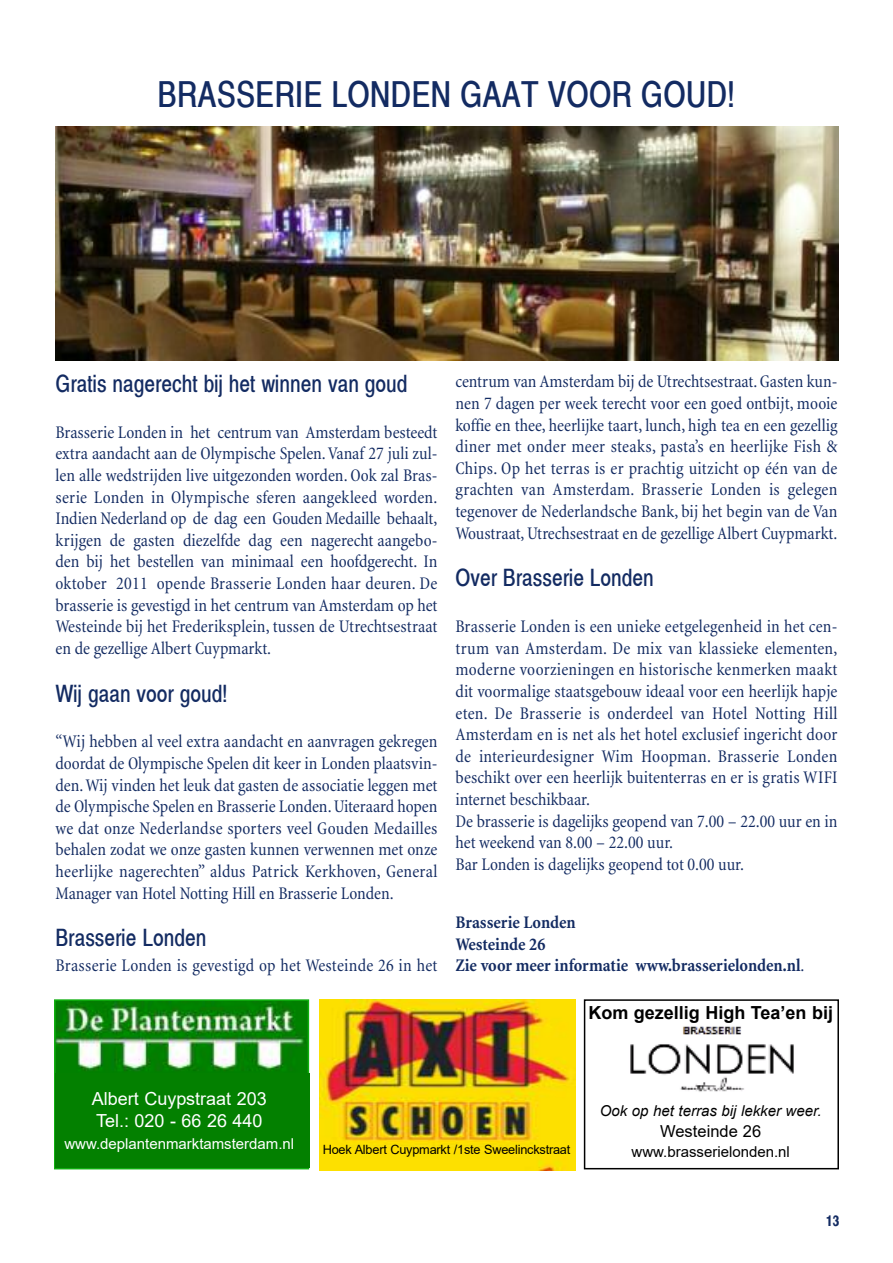
<style>
.page{position:relative;width:893px;height:1263px;background:#fff}
.page>*{position:absolute;margin:0;border:0;box-sizing:border-box;transform-origin:0 0}
.t1{font:36px "Xerox Sans Serif Narrow FC";color:#132b62}
.t2{font:24px "Xerox Sans Serif Narrow FC";color:#132b62}
.t3{font:condensed 18px/21.6px "Minion";letter-spacing:.005em;color:#132b62;text-align:justify}
.t4{font:700 condensed 18px/21.6px "Minion";letter-spacing:-.005em;color:#132b62}
.t5{font:18px/21.6px "Arial";color:#fff}
.t6{font:700 18px "Arial";color:#000}
.t7{font:16.5px "Arial";color:#000}
.t8{font:15px "Arial";color:#fff}
.t9{font:italic 15px "Arial";color:#000}
.t10{font:15px "Arial";color:#000}
.t11{font:700 15px "Xerox Sans Serif Narrow FC";color:#132b62}
.t12{font:12.75px "Arial";letter-spacing:-.015em;color:#000}
.s1{font-weight:400}
</style>
<div class="page">
<img style="left:57px;top:1002px;width:249px;height:164px">
<div style="left:54px;top:999px;width:255px;height:170px;border:2px solid #10af10"></div>
<div style="left:584px;top:999px;width:255px;height:170px;border:2px solid #000"></div>
<img style="left:630px;top:1026px;width:164px;height:66px">
<img style="left:55px;top:126px;width:784px;height:235px">
<img style="left:320px;top:1000px;width:255px;height:170px">
<h1 class="t1" style="left:158px;top:81px;width:579px">BRASSERIE LONDEN GAAT VOOR GOUD!</h1>
<h2 class="t2" style="left:55px;top:375px;width:354px">Gratis nagerecht bij het winnen van goud</h2>
<p class="t3" style="left:55px;top:423px;width:383px">Brasserie Londen in het centrum van Amsterdam besteedt extra aandacht aan de Olympische Spelen.Vanaf 27 juli zul&shy;len alle wedstrijden live uitgezonden worden. Ook zal Bras&shy;serie Londen in Olympische sferen aangekleed worden.<br>Indien Nederland op de dag een Gouden Medaille behaalt, krijgen de gasten diezelfde dag een nagerecht aangebo&shy;den bij het bestellen van minimaal een hoofdgerecht. In oktober 2011 opende Brasserie Londen haar deuren. De brasserie is gevestigd in het centrum van Amsterdam op het Westeinde bij het Frederiksplein, tussen de Utrechtsestraat en de gezellige Albert Cuypmarkt.</p>
<h2 class="t2" style="left:55px;top:684px;width:174px">Wij gaan voor goud!</h2>
<p class="t3" style="left:55px;top:732px;width:383px">“Wij hebben al veel extra aandacht en aanvragen gekregen doordat de Olympische Spelen dit keer in Londen plaatsvin&shy;den.Wij vinden het leuk dat gasten de associatie leggen met de Olympische Spelen en Brasserie Londen.Uiteraard hopen we dat onze Nederlandse sporters veel Gouden Medailles behalen zodat we onze gasten kunnen verwennen met onze heerlijke nagerechten” aldus Patrick Kerkhoven, General Manager van Hotel Notting Hill en Brasserie Londen.</p>
<h2 class="t2" style="left:55px;top:929px;width:152px">Brasserie Londen</h2>
<p class="t3" style="left:55px;top:956px;width:383px">Brasserie Londen is gevestigd op het Westeinde 26 in het</p>
<p class="t3" style="left:455px;top:372px;width:383px">centrum van Amsterdam bij de Utrechtsestraat.Gasten kun&shy;nen 7 dagen per week terecht voor een goed ontbijt, mooie koffie en thee, heerlijke taart, lunch, high tea en een gezellig diner met onder meer steaks, pasta’s en heerlijke Fish &amp; Chips. Op het terras is er prachtig uitzicht op één van de grachten van Amsterdam. Brasserie Londen is gelegen tegenover de Nederlandsche Bank, bij het begin van de Van Woustraat,Utrechsestraat en de gezellige Albert Cuypmarkt.</p>
<h2 class="t2" style="left:455px;top:569px;width:200px">Over Brasserie Londen</h2>
<p class="t3" style="left:455px;top:617px;width:383px;text-align:left">Brasserie Londen is een unieke eetgelegenheid in het cen&shy;trum van Amsterdam. De mix van klassieke elementen, moderne voorzieningen en historische kenmerken maakt dit voormalige staatsgebouw ideaal voor een heerlijk hapje eten. De Brasserie is onderdeel van Hotel Notting Hill Amsterdam en is net als het hotel exclusief ingericht door de interieurdesigner Wim Hoopman. Brasserie Londen beschikt over een heerlijk buitenterras en er is gratis WIFI internet beschikbaar.<br>De brasserie is dagelijks geopend van 7.00 – 22.00 uur en in het weekend van 8.00 – 22.00 uur.<br>Bar Londen is dagelijks geopend tot 0.00 uur.</p>
<p class="t4" style="left:455px;top:913px;width:351px">Brasserie Londen<br>Westeinde 26<br>Zie voor meer informatie www.brasserielonden.nl<span class="s1">.</span></p>
<p class="t6" style="left:588px;top:1002px;width:247px">Kom gezellig High tea’en bij</p>
<p class="t5" style="left:92px;top:1088px;width:176px">Albert Cuypstraat 203<br>Tel.: 020 - 66 26 440</p>
<p class="t8" style="left:64px;top:1135px;width:231px">www.deplantenmarktamsterdam.nl</p>
<p class="t12" style="left:323px;top:1143px;width:249px">Hoek Albert Cuypmarkt /1ste Sweelinckstraat</p>
<p class="t9" style="left:600px;top:1102px;width:224px">Ook op het terras bij lekker weer.</p>
<p class="t7" style="left:660px;top:1122px;width:103px">Westeinde 26</p>
<p class="t10" style="left:631px;top:1143px;width:160px">www.brasserielonden.nl</p>
<p class="t11" style="left:826px;top:1216px;width:15px">13</p>
</div>
